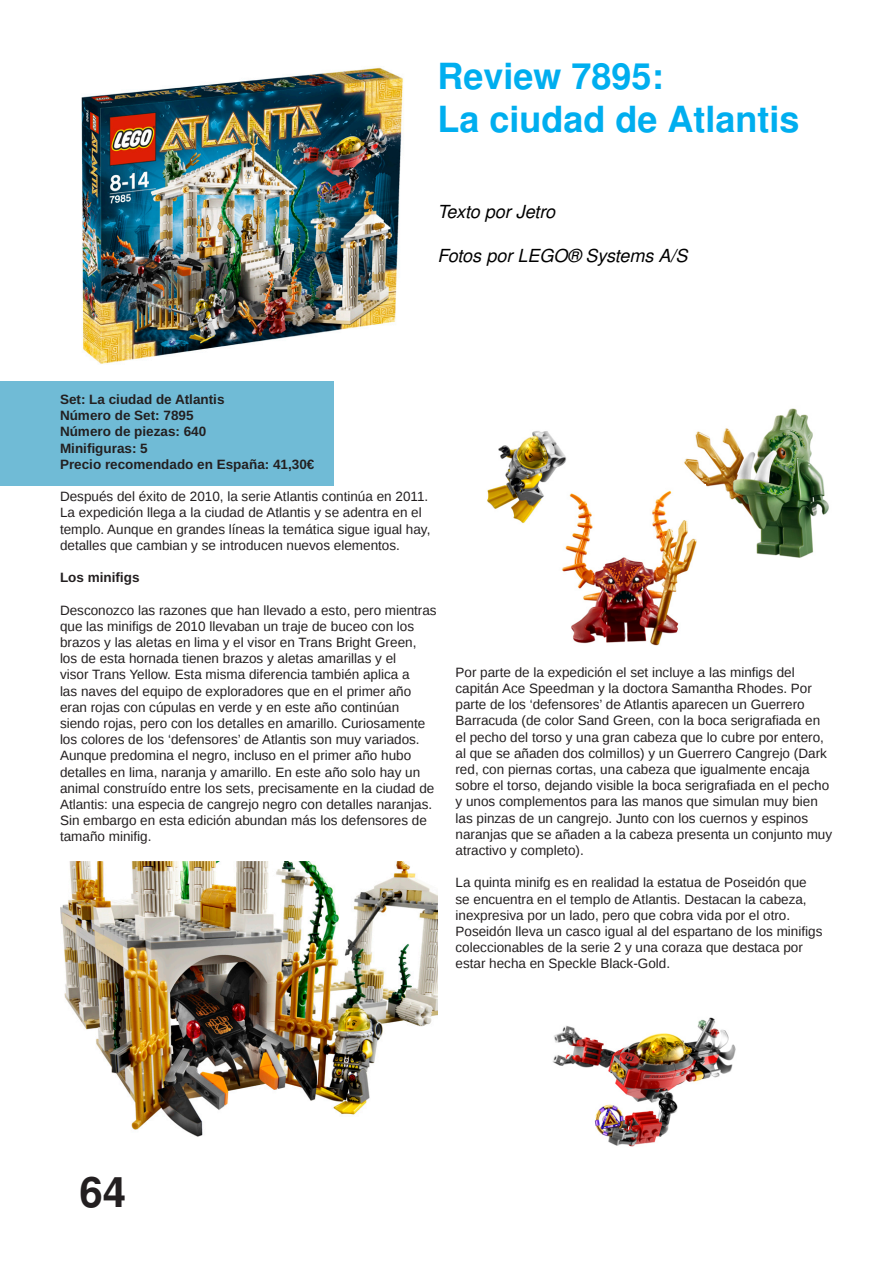
<style>
.page{position:relative;width:893px;height:1263px;background:#fff}
.page>*{position:absolute;margin:0;border:0;box-sizing:border-box;transform-origin:0 0}
.t1{font:700 42px "Free Sans";color:#231f20}
.t2{font:700 36px/43.2px "Free Sans";color:#00aeef}
.t3{font:italic 18px "Free Sans";color:#000}
.t4{font:13.5px/16.2px "Liberation Sans";color:#231f20}
.t5{font:700 13.5px/16.2px "Liberation Sans";color:#231f20}
</style>
<div class="page">
<div style="left:0;top:381px;width:333px;height:105px;background:#70bbd6"></div>
<img style="left:81px;top:67px;width:322px;height:297px">
<img style="left:487px;top:431px;width:80px;height:93px">
<img style="left:684px;top:408px;width:145px;height:150px">
<img style="left:552px;top:485px;width:154px;height:161px">
<img style="left:552px;top:1017px;width:184px;height:130px">
<img style="left:60px;top:862px;width:377px;height:275px">
<h2 class="t2" style="left:437px;top:56px;width:364px">Review 7895:<br>La ciudad de Atlantis</h2>
<h3 class="t3" style="left:437px;top:204px;width:119px">Texto por Jetro</h3>
<h3 class="t3" style="left:437px;top:247px;width:252px">Fotos por LEGO® Systems A/S</h3>
<p class="t5" style="left:60px;top:391px;width:256px">Set: La ciudad de Atlantis<br>Número de Set: 7895<br>Número de piezas: 640<br>Minifiguras: 5<br>Precio recomendado en España: 41,30€</p>
<p class="t4" style="left:60px;top:488px;width:372px">Después del éxito de 2010, la serie Atlantis continúa en 2011.<br>La expedición llega a la ciudad de Atlantis y se adentra en el templo. Aunque en grandes líneas la temática sigue igual hay, detalles que cambian y se introducen nuevos elementos.</p>
<p class="t5" style="left:60px;top:569px;width:81px">Los minifigs</p>
<p class="t4" style="left:60px;top:602px;width:378px">Desconozco las razones que han llevado a esto, pero mientras que las minifigs de 2010 llevaban un traje de buceo con los brazos y las aletas en lima y el visor en Trans Bright Green, los de esta hornada tienen brazos y aletas amarillas y el<br>visor Trans Yellow. Esta misma diferencia también aplica a<br>las naves del equipo de exploradores que en el primer año eran rojas con cúpulas en verde y en este año continúan siendo rojas, pero con los detalles en amarillo. Curiosamente los colores de los ‘defensores’ de Atlantis son muy variados.<br>Aunque predomina el negro, incluso en el primer año hubo detalles en lima, naranja y amarillo. En este año solo hay un animal construído entre los sets, precisamente en la ciudad de Atlantis: una especia de cangrejo negro con detalles naranjas.<br>Sin embargo en esta edición abundan más los defensores de tamaño minifig.</p>
<p class="t4" style="left:455px;top:664px;width:378px">Por parte de la expedición el set incluye a las minfigs del capitán Ace Speedman y la doctora Samantha Rhodes. Por parte de los ‘defensores’ de Atlantis aparecen un Guerrero Barracuda (de color Sand Green, con la boca serigrafiada en el pecho del torso y una gran cabeza que lo cubre por entero, al que se añaden dos colmillos) y un Guerrero Cangrejo (Dark red, con piernas cortas, una cabeza que igualmente encaja sobre el torso, dejando visible la boca serigrafiada en el pecho y unos complementos para las manos que simulan muy bien las pinzas de un cangrejo. Junto con los cuernos y espinos naranjas que se añaden a la cabeza presenta un conjunto muy atractivo y completo).</p>
<p class="t4" style="left:455px;top:874px;width:368px">La quinta minifg es en realidad la estatua de Poseidón que se encuentra en el templo de Atlantis. Destacan la cabeza, inexpresiva por un lado, pero que cobra vida por el otro.<br>Poseidón lleva un casco igual al del espartano de los minifigs coleccionables de la serie 2 y una coraza que destaca por estar hecha en Speckle Black-Gold.</p>
<h1 class="t1" style="left:79px;top:1173px;width:48px">64</h1>
</div>
